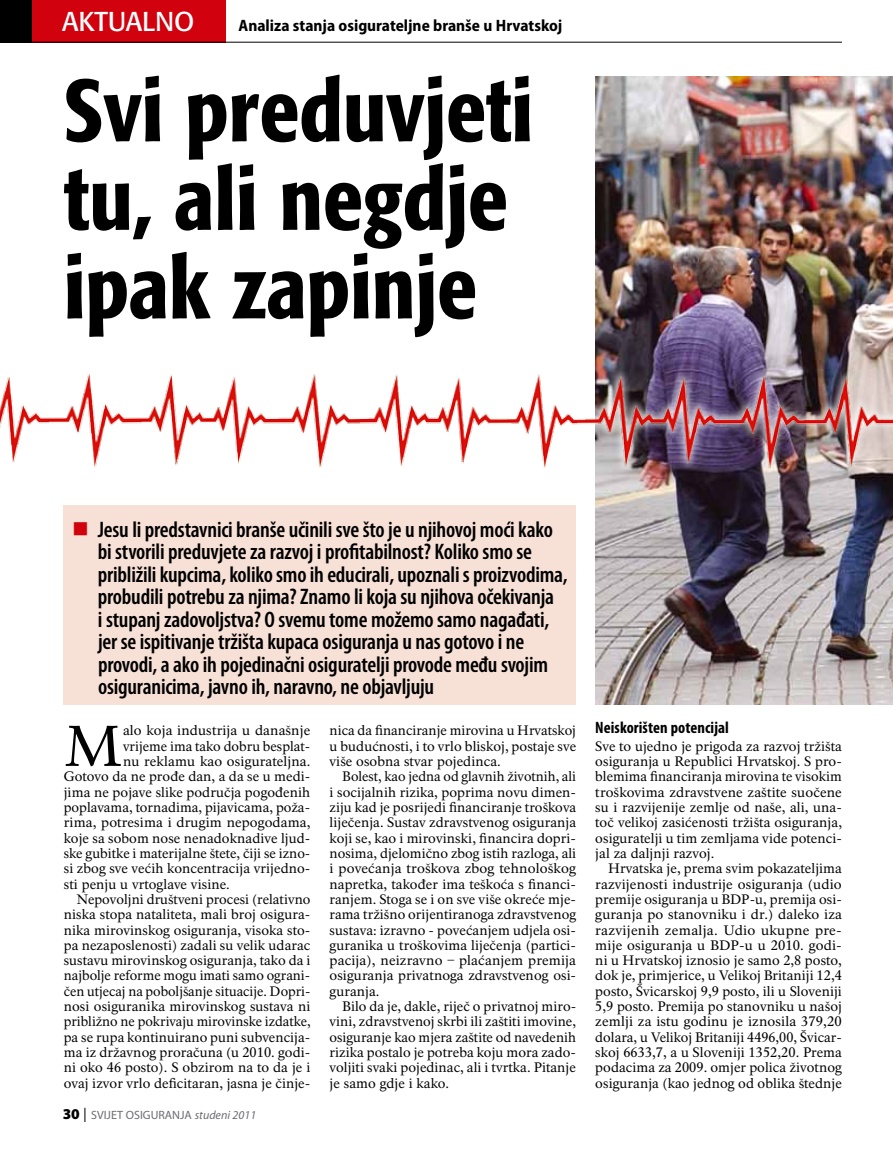
<style>
.page{position:relative;width:893px;height:1149px;background:#fff}
.page>*{position:absolute;margin:0;border:0;box-sizing:border-box;transform-origin:0 0}
.t1{font:500 condensed 87px/88.5px "Formata Md Cn";color:#000}
.t2{font:56.55px "Rawlinson";color:#000}
.t3{font:27px "Formata Rg Regular SCOST";color:#fff}
.t4{font:600 condensed 22.5px/22.5px "Myriad Pro";letter-spacing:-.01em;color:#000}
.t5{font:700 semi-condensed 16.5px "Myriad Pro";color:#000}
.t6{font:700 condensed 16.5px "Myriad Pro";letter-spacing:.005em;color:#000}
.t7{font:13.5px/15.3px "Rawlinson";letter-spacing:.005em;color:#000;text-align:justify}
.t8{font:12px "Myriad Pro";color:#6d6c70}
.s1{font-weight:900;font-size:15px;color:#000}
.s2{font-family:"Helvetica Neue LT Std";font-size:14.25px;color:#000}
.s3{font-style:italic}
</style>
<div class="page">
<div style="left:0;top:0;width:225px;height:43px;background:#d1010e"></div>
<div style="left:0;top:0;width:32px;height:43px;background:#000"></div>
<hr style="left:0;top:42px;width:842px;height:1px;background:#000">
<div style="left:64px;top:505px;width:512px;height:199px;background:#f7e0d5"></div>
<img style="left:595px;top:77px;width:298px;height:627px">
<img style="left:0;top:344px;width:893px;height:137px">
<h3 class="t3" style="left:62px;top:5px;width:134px">AKTUALNO</h3>
<p class="t5" style="left:239px;top:17px;width:325px">Analiza stanja osigurateljne branše u Hrvatskoj</p>
<h1 class="t1" style="left:64px;top:66px;width:471px">Svi preduvjeti tu, ali negdje ipak zapinje</h1>
<p class="t4" style="left:98px;top:517px;width:471px">Jesu li predstavnici branše učinili sve što je u njihovoj moći kako bi stvorili preduvjete za razvoj i profitabilnost? Koliko smo se približili kupcima, koliko smo ih educirali, upoznali s proizvodima, probudili potrebu za njima? Znamo li koja su njihova očekivanja<br>i stupanj zadovoljstva? O svemu tome možemo samo nagađati, jer se ispitivanje tržišta kupaca osiguranja u nas gotovo i ne provodi, a ako ih pojedinačni osiguratelji provode među svojim osiguranicima, javno ih, naravno, ne objavljuju</p>
<p class="t7" style="left:330px;top:723px;width:248px">nica da financiranje mirovina u Hrvatskoj u budućnosti, i to vrlo bliskoj, postaje sve više osobna stvar pojedinca.</p>
<p class="t7" style="left:330px;top:769px;width:248px;text-indent:13px">Bolest, kao jedna od glavnih životnih, ali i socijalnih rizika, poprima novu dimen&shy;ziju kad je posrijedi financiranje troškova liječenja. Sustav zdravstvenog osiguranja koji se, kao i mirovinski, financira dopri&shy;nosima, djelomično zbog istih razloga, ali i povećanja troškova zbog tehnološkog napretka, također ima teškoća s financi&shy;ranjem. Stoga se i on sve više okreće mje&shy;rama tržišno orijentiranoga zdravstvenog sustava: izravno - povećanjem udjela osi&shy;guranika u troškovima liječenja (partici&shy;pacija), neizravno – plaćanjem premija osiguranja privatnoga zdravstvenog osi&shy;guranja.</p>
<p class="t7" style="left:330px;top:998px;width:248px;text-indent:13px">Bilo da je, dakle, riječ o privatnoj miro&shy;vini, zdravstvenoj skrbi ili zaštiti imovine, osiguranje kao mjera zaštite od navedenih rizika postalo je potreba koju mora zado&shy;voljiti svaki pojedinac, ali i tvrtka. Pitanje je samo gdje i kako.</p>
<h2 class="t2" style="left:64px;top:712px;width:60px">M</h2>
<p class="t7" style="left:123px;top:723px;width:189px">alo koja industrija u današnje</p>
<p class="t7" style="left:123px;top:738px;width:189px">vrijeme ima tako dobru besplat-</p>
<p class="t7" style="left:123px;top:753px;width:189px">nu reklamu kao osigurateljna.</p>
<p class="t7" style="left:64px;top:769px;width:248px">Gotovo da ne prođe dan, a da se u medi-</p>
<p class="t7" style="left:64px;top:784px;width:248px">jima ne pojave slike područja pogođenih</p>
<p class="t7" style="left:64px;top:799px;width:248px">poplavama, tornadima, pijavicama, poža-</p>
<p class="t7" style="left:64px;top:815px;width:248px">rima, potresima i drugim nepogodama,</p>
<p class="t7" style="left:64px;top:830px;width:248px">koje sa sobom nose nenadoknadive ljud-</p>
<p class="t7" style="left:64px;top:845px;width:248px">ske gubitke i materijalne štete, čiji se izno-</p>
<p class="t7" style="left:64px;top:861px;width:248px">si zbog sve većih koncentracija vrijedno-</p>
<p class="t7" style="left:64px;top:876px;width:168px">sti penju u vrtoglave visine.</p>
<p class="t7" style="left:77px;top:891px;width:235px">Nepovoljni društveni procesi (relativno</p>
<p class="t7" style="left:64px;top:906px;width:248px">niska stopa nataliteta, mali broj osigura-</p>
<p class="t7" style="left:64px;top:922px;width:248px">nika mirovinskog osiguranja, visoka sto-</p>
<p class="t7" style="left:64px;top:937px;width:248px">pa nezaposlenosti) zadali su velik udarac</p>
<p class="t7" style="left:64px;top:952px;width:248px">sustavu mirovinskog osiguranja, tako da i</p>
<p class="t7" style="left:64px;top:968px;width:248px">najbolje reforme mogu imati samo ograni-</p>
<p class="t7" style="left:64px;top:983px;width:248px">čen utjecaj na poboljšanje situacije. Dopri-</p>
<p class="t7" style="left:64px;top:998px;width:248px">nosi osiguranika mirovinskog sustava ni</p>
<p class="t7" style="left:64px;top:1014px;width:248px">približno ne pokrivaju mirovinske izdatke,</p>
<p class="t7" style="left:64px;top:1029px;width:248px">pa se rupa kontinuirano puni subvencija-</p>
<p class="t7" style="left:64px;top:1044px;width:248px">ma iz državnog proračuna (u 2010. godi-</p>
<p class="t7" style="left:64px;top:1060px;width:248px">ni oko 46 posto). S obzirom na to da je i</p>
<p class="t7" style="left:64px;top:1075px;width:248px">ovaj izvor vrlo deficitaran, jasna je činje-</p>
<p class="t8" style="left:63px;top:1106px;width:195px"><span class="s1">30</span> <span class="s2">|</span> SVIJET OSIGURANJA <span class="s3">studeni 2011</span></p>
<p class="t6" style="left:595px;top:717px;width:135px">Neiskorišten potencijal</p>
<p class="t7" style="left:595px;top:738px;width:248px">Sve to ujedno je prigoda za razvoj tržišta osiguranja u Republici Hrvatskoj. S pro&shy;blemima financiranja mirovina te visokim troškovima zdravstvene zaštite suočene su i razvijenije zemlje od naše, ali, una&shy;toč velikoj zasićenosti tržišta osiguranja, osiguratelji u tim zemljama vide potenci&shy;jal za daljnji razvoj.</p>
<p class="t7" style="left:595px;top:861px;width:248px;text-indent:13px">Hrvatska je, prema svim pokazateljima razvijenosti industrije osiguranja (udio premije osiguranja u BDP-u, premija osi&shy;guranja po stanovniku i dr.) daleko iza razvijenih zemalja. Udio ukupne pre&shy;mije osiguranja u BDP-u u 2010. godi&shy;ni u Hrvatskoj iznosio je samo 2,8 posto, dok je, primjerice, u Velikoj Britaniji 12,4 posto, Švicarskoj 9,9 posto, ili u Sloveniji 5,9 posto. Premija po stanovniku u našoj zemlji za istu godinu je iznosila 379,20 dolara, u Velikoj Britaniji 4496,00, Švicar&shy;skoj 6633,7, a u Sloveniji 1352,20. Prema podacima za 2009. omjer polica životnog osiguranja (kao jednog od oblika štednje</p>
</div>
